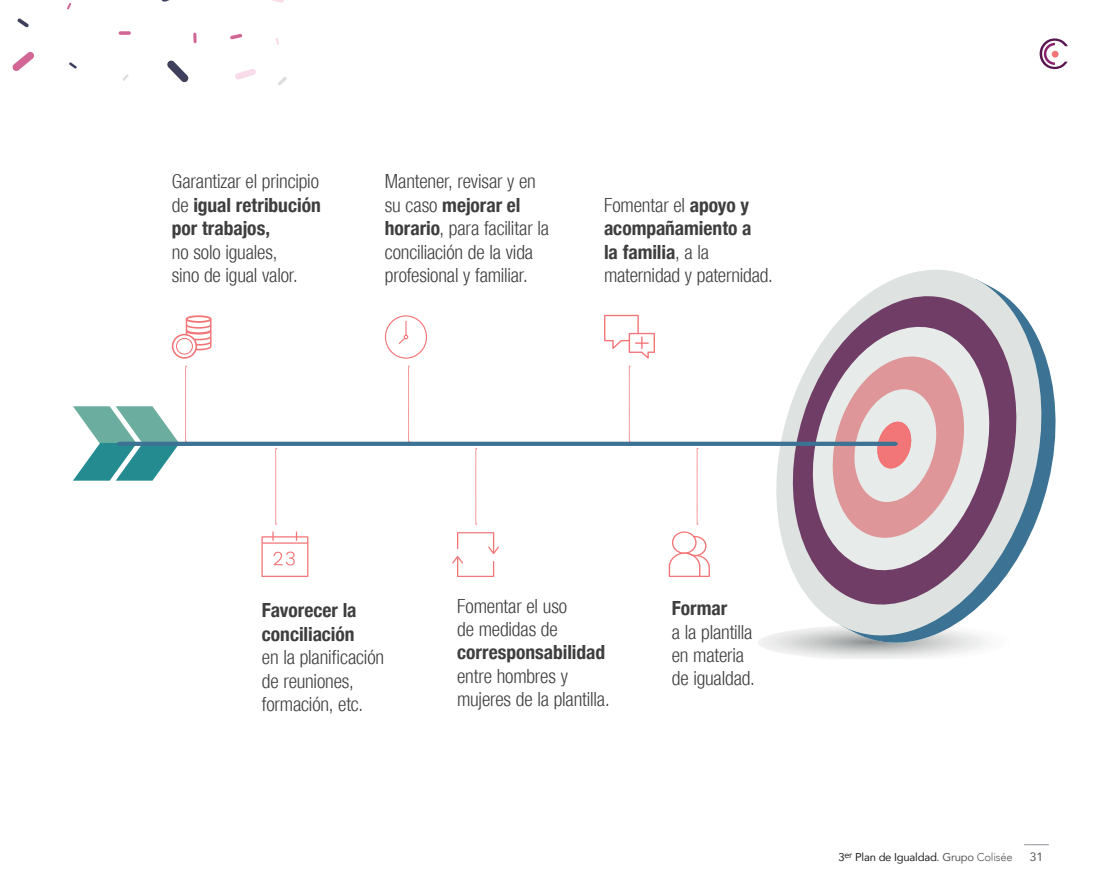
<style>
.page{position:relative;width:1106px;height:893px;background:#fff}
.page>*{position:absolute;margin:0;border:0;box-sizing:border-box;transform-origin:0 0}
.t1{font:300 condensed 19.5px/23.4px "Helvetica Neue";letter-spacing:-.01em;color:#3e3e3f}
.t2{font:700 condensed 19.5px/23.4px "Helvetica Neue";color:#3e3e3f;text-align:justify}
.t3{font:12px "Avenir";color:#57585a}
.t4{font:11.25px "Avenir";letter-spacing:-.02em;color:#231f20}
.s1{font-weight:300}
.s2{font-weight:700}
.s3{color:#57585a}
.s4{font-weight:300;color:#57585a}
</style>
<div class="page">
<svg style="left:17px;top:18px;width:12px;height:10px"></svg>
<svg style="left:161px;top:0;width:9px;height:2px"></svg>
<svg style="left:69px;top:62px;width:8px;height:7px"></svg>
<svg style="left:167px;top:60px;width:22px;height:23px"></svg>
<svg style="left:122px;top:74px;width:7px;height:7px"></svg>
<svg style="left:278px;top:77px;width:9px;height:9px"></svg>
<svg style="left:193px;top:33px;width:4px;height:10px"></svg>
<svg style="left:12px;top:52px;width:22px;height:19px"></svg>
<svg style="left:67px;top:3px;width:4px;height:7px"></svg>
<svg style="left:119px;top:31px;width:12px;height:4px"></svg>
<svg style="left:230px;top:34px;width:12px;height:5px"></svg>
<svg style="left:271px;top:0;width:13px;height:3px"></svg>
<svg style="left:235px;top:69px;width:21px;height:11px"></svg>
<svg style="left:276px;top:38px;width:3px;height:7px"></svg>
<svg style="left:1024px;top:844px;width:24px;height:1px"></svg>
<svg style="left:1039px;top:38px;width:28px;height:31px"></svg>
<div style="left:1051px;top:51px;width:7px;height:7px;background:#f27678;border-radius:50%"></div>
<svg style="left:758px;top:270px;width:298px;height:388px"></svg>
<svg style="left:777px;top:277px;width:255px;height:347px"></svg>
<svg style="left:800px;top:312px;width:201px;height:273px;background:#9c839b"></svg>
<svg style="left:73px;top:315px;width:900px;height:262px"></svg>
<p class="t2" style="left:172px;top:168px;width:150px"><span class="s1">Garantizar el principio de</span> igual retribución por trabajos,</p>
<p class="t1" style="left:172px;top:240px;width:127px">no solo iguales, sino de igual valor.</p>
<p class="t1" style="left:385px;top:170px;width:166px">Mantener, revisar y en su caso <span class="s2">mejorar el horario</span>, para facilitar la conciliación de la vida profesional y familiar.</p>
<p class="t1" style="left:604px;top:193px;width:170px">Fomentar el <span class="s2">apoyo y acompañamiento a<br>la familia</span>, a la maternidad y paternidad.</p>
<p class="t2" style="left:262px;top:597px;width:96px">Favorecer la conciliación</p>
<p class="t1" style="left:262px;top:645px;width:124px">en la planificación de reuniones, formación, etc.</p>
<p class="t1" style="left:457px;top:594px;width:112px">Fomentar el uso de medidas de</p>
<p class="t2" style="left:457px;top:639px;width:150px">corresponsabilidad</p>
<p class="t1" style="left:457px;top:664px;width:154px">entre hombres y mujeres de la plantilla.</p>
<p class="t2" style="left:672px;top:595px;width:57px">Formar</p>
<p class="t1" style="left:672px;top:620px;width:84px">a la plantilla en materia de igualdad.</p>
<p class="t4" style="left:838px;top:848px;width:176px">3<sup>er</sup> Plan de Igualdad<span class="s3">. Grupo</span> <span class="s4">Colisée</span></p>
<p class="t3" style="left:1029px;top:847px;width:15px">31</p>
</div>
